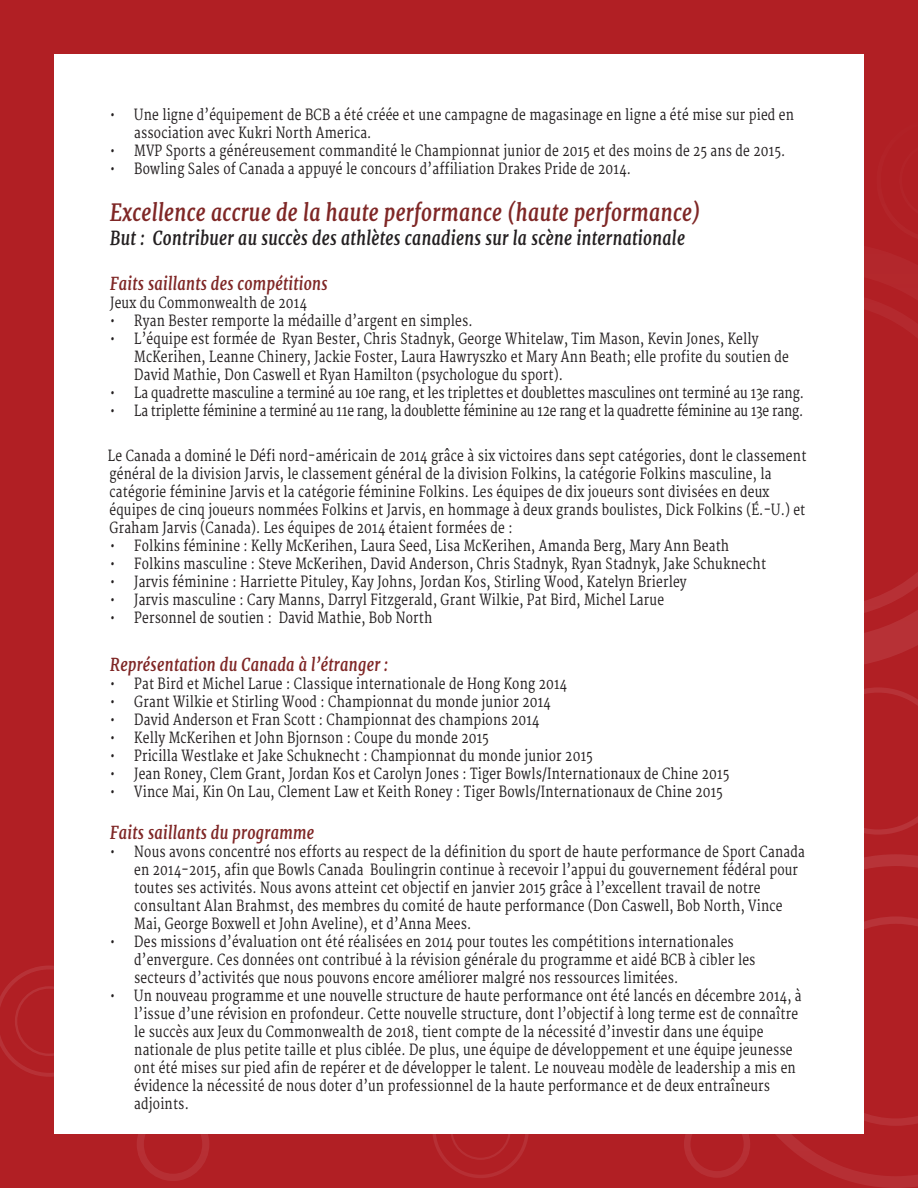
<style>
.page{position:relative;width:918px;height:1188px;background:#b11f24}
.page>*{position:absolute;margin:0;border:0;box-sizing:border-box;transform-origin:0 0}
.t1{font:italic 700 24px "Merriweather";letter-spacing:.02em;color:#7f2726;scale:.8 1}
.t2{font:italic 700 19.5px "Merriweather";letter-spacing:.02em;color:#231f20;scale:.8 1}
.t3{font:italic 700 18px "Merriweather";letter-spacing:.02em;color:#7f2726;scale:.8 1}
.t4{font:15px/18px "Merriweather";letter-spacing:.02em;color:#231f20;scale:.8 1}
.t5{font:15px "Merriweather";letter-spacing:-.01em;color:#231f20;scale:.8 1}
.t6{font:15px "Merriweather";color:#231f20;scale:.8 1}
</style>
<div class="page">
<svg style="left:864px;top:619px;width:54px;height:45px"></svg>
<svg style="left:864px;top:572px;width:54px;height:47px"></svg>
<svg style="left:750px;top:854px;width:168px;height:334px"></svg>
<svg style="left:864px;top:916px;width:54px;height:210px"></svg>
<svg style="left:864px;top:688px;width:54px;height:147px"></svg>
<svg style="left:0;top:966px;width:54px;height:111px"></svg>
<svg style="left:137px;top:1133px;width:72px;height:48px"></svg>
<svg style="left:432px;top:1133px;width:318px;height:45px"></svg>
<div style="left:54px;top:54px;width:810px;height:1079px;background:#fff"></div>
<p class="t4" style="left:134px;top:106px;width:826px;text-indent:-24px">• Une ligne d’équipement de BCB a été créée et une campagne de magasinage en ligne a été mise sur pied en association avec Kukri North America.</p>
<p class="t4" style="left:110px;top:142px;width:845px">• MVP Sports a généreusement commandité le Championnat junior de 2015 et des moins de 25 ans de 2015.</p>
<p class="t4" style="left:110px;top:160px;width:653px">• Bowling Sales of Canada a appuyé le concours d’affiliation Drakes Pride de 2014.</p>
<h1 class="t1" style="left:110px;top:197px;width:739px">Excellence accrue de la haute performance (haute performance)</h1>
<h2 class="t2" style="left:110px;top:225px;width:720px">But : Contribuer au succès des athlètes canadiens sur la scène internationale</h2>
<p class="t3" style="left:110px;top:273px;width:273px">Faits saillants des compétitions</p>
<p class="t4" style="left:110px;top:294px;width:247px">Jeux du Commonwealth de 2014</p>
<p class="t4" style="left:110px;top:312px;width:454px">• Ryan Bester remporte la médaille d’argent en simples.</p>
<p class="t4" style="left:134px;top:330px;width:820px;text-indent:-24px">• L’équipe est formée de Ryan Bester, Chris Stadnyk, George Whitelaw, Tim Mason, Kevin Jones, Kelly<br>McKerihen, Leanne Chinery, Jackie Foster, Laura Hawryszko et Mary Ann Beath; elle profite du soutien de<br>David Mathie, Don Caswell et Ryan Hamilton (psychologue du sport).</p>
<p class="t6" style="left:110px;top:384px;width:869px">• La quadrette masculine a terminé au 10e rang, et les triplettes et doublettes masculines ont terminé au 13e rang.</p>
<p class="t5" style="left:110px;top:402px;width:868px">• La triplette féminine a terminé au 11e rang, la doublette féminine au 12e rang et la quadrette féminine au 13e rang.</p>
<p class="t4" style="left:108px;top:447px;width:875px">Le Canada a dominé le Défi nord-américain de 2014 grâce à six victoires dans sept catégories, dont le classement général de la division Jarvis, le classement général de la division Folkins, la catégorie Folkins masculine, la catégorie féminine Jarvis et la catégorie féminine Folkins. Les équipes de dix joueurs sont divisées en deux équipes de cinq joueurs nommées Folkins et Jarvis, en hommage à deux grands boulistes, Dick Folkins (É.-U.) et Graham Jarvis (Canada). Les équipes de 2014 étaient formées de :</p>
<p class="t4" style="left:110px;top:537px;width:775px">• Folkins féminine : Kelly McKerihen, Laura Seed, Lisa McKerihen, Amanda Berg, Mary Ann Beath</p>
<p class="t4" style="left:110px;top:555px;width:821px">• Folkins masculine : Steve McKerihen, David Anderson, Chris Stadnyk, Ryan Stadnyk, Jake Schuknecht</p>
<p class="t4" style="left:110px;top:573px;width:722px">• Jarvis féminine : Harriette Pituley, Kay Johns, Jordan Kos, Stirling Wood, Katelyn Brierley</p>
<p class="t4" style="left:110px;top:591px;width:694px">• Jarvis masculine : Cary Manns, Darryl Fitzgerald, Grant Wilkie, Pat Bird, Michel Larue</p>
<p class="t4" style="left:110px;top:609px;width:404px">• Personnel de soutien : David Mathie, Bob North</p>
<p class="t3" style="left:110px;top:654px;width:349px">Représentation du Canada à l’étranger :</p>
<p class="t4" style="left:110px;top:675px;width:573px">• Pat Bird et Michel Larue : Classique internationale de Hong Kong 2014</p>
<p class="t4" style="left:110px;top:693px;width:552px">• Grant Wilkie et Stirling Wood : Championnat du monde junior 2014</p>
<p class="t4" style="left:110px;top:711px;width:538px">• David Anderson et Fran Scott : Championnat des champions 2014</p>
<p class="t4" style="left:110px;top:729px;width:475px">• Kelly McKerihen et John Bjornson : Coupe du monde 2015</p>
<p class="t4" style="left:110px;top:747px;width:605px">• Pricilla Westlake et Jake Schuknecht : Championnat du monde junior 2015</p>
<p class="t4" style="left:110px;top:765px;width:775px">• Jean Roney, Clem Grant, Jordan Kos et Carolyn Jones : Tiger Bowls/Internationaux de Chine 2015</p>
<p class="t4" style="left:110px;top:783px;width:767px">• Vince Mai, Kin On Lau, Clement Law et Keith Roney : Tiger Bowls/Internationaux de Chine 2015</p>
<p class="t3" style="left:110px;top:822px;width:257px">Faits saillants du programme</p>
<p class="t4" style="left:134px;top:843px;width:840px;text-indent:-24px">• Nous avons concentré nos efforts au respect de la définition du sport de haute performance de Sport Canada en 2014-2015, afin que Bowls Canada Boulingrin continue à recevoir l’appui du gouvernement fédéral pour toutes ses activités. Nous avons atteint cet objectif en janvier 2015 grâce à l’excellent travail de notre consultant Alan Brahmst, des membres du comité de haute performance (Don Caswell, Bob North, Vince Mai, George Boxwell et John Aveline), et d’Anna Mees.</p>
<p class="t4" style="left:134px;top:933px;width:778px;text-indent:-24px">• Des missions d’évaluation ont été réalisées en 2014 pour toutes les compétitions internationales d’envergure. Ces données ont contribué à la révision générale du programme et aidé BCB à cibler les secteurs d’activités que nous pouvons encore améliorer malgré nos ressources limitées.</p>
<p class="t4" style="left:134px;top:987px;width:836px;text-indent:-24px">• Un nouveau programme et une nouvelle structure de haute performance ont été lancés en décembre 2014, à l’issue d’une révision en profondeur. Cette nouvelle structure, dont l’objectif à long terme est de connaître le succès aux Jeux du Commonwealth de 2018, tient compte de la nécessité d’investir dans une équipe nationale de plus petite taille et plus ciblée. De plus, une équipe de développement et une équipe jeunesse ont été mises sur pied afin de repérer et de développer le talent. Le nouveau modèle de leadership a mis en évidence la nécessité de nous doter d’un professionnel de la haute performance et de deux entraîneurs adjoints.</p>
</div>
